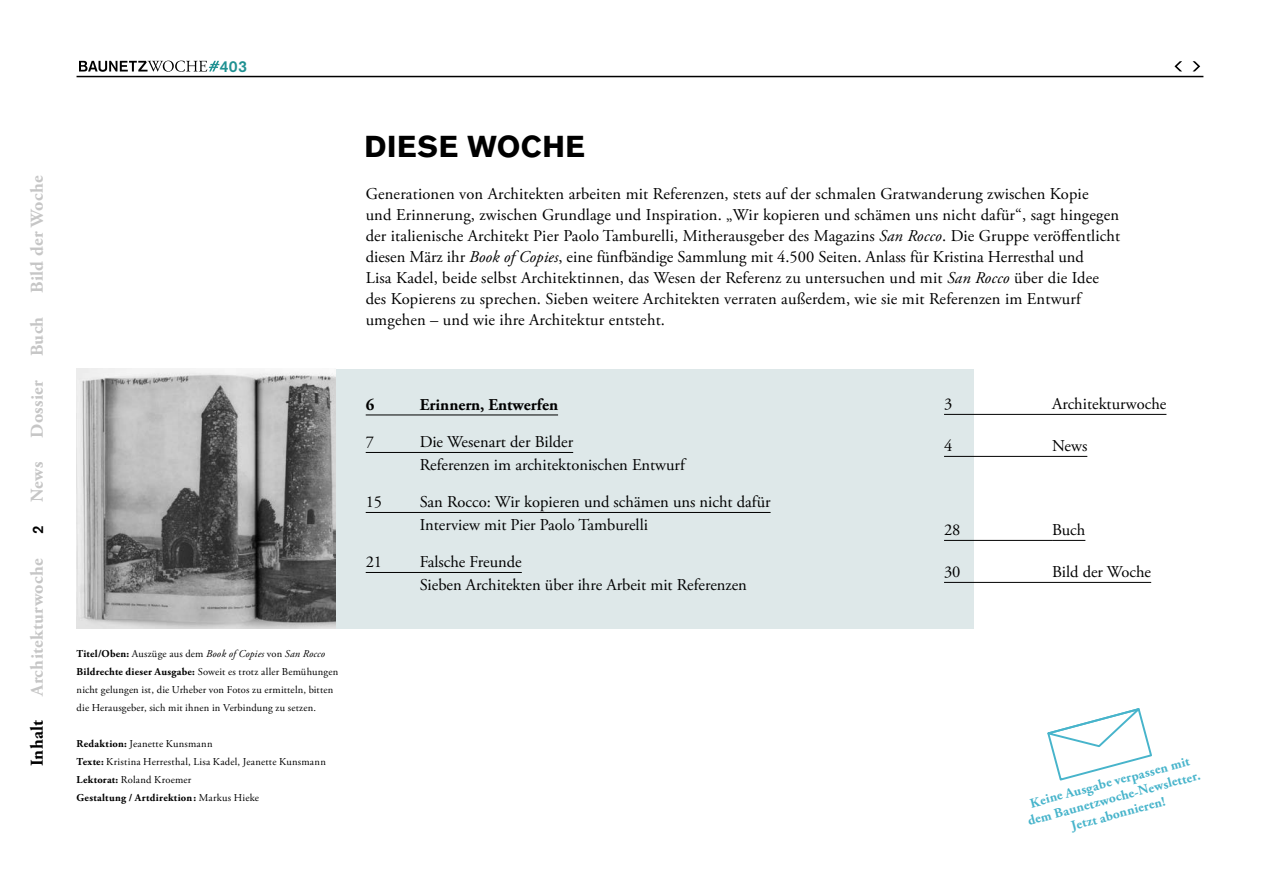
<style>
.page{position:relative;width:1263px;height:893px;background:#fff}
.page>*{position:absolute;margin:0;border:0;box-sizing:border-box;transform-origin:0 0}
.t1{font:700 30px "Akzidenz Grotesk BQ";letter-spacing:.02em;color:#000}
.t2{font:700 18px "Adobe Garamond Pro";letter-spacing:.02em;color:#c6c6c6}
.t3{font:700 18px "Adobe Garamond Pro";letter-spacing:.02em;color:#000}
.t4{font:16.5px/21px "Adobe Garamond Pro";letter-spacing:.01em;color:#000}
.t5{font:700 16.5px "Adobe Garamond Pro";color:#000}
.t6{font:500 15.75px "Akzidenz Grotesk BQ";color:#1f9192}
.t7{font:500 15px "Akzidenz Grotesk BQ";color:#000}
.t8{font:700 13.5px/16.2px "Adobe Garamond Pro";color:#47b4cb;text-align:center}
.t9{font:10.5px/18px "Adobe Garamond Pro";letter-spacing:.02em;color:#000}
.s1{font-style:italic}
.s2{font-weight:700}
</style>
<div class="page">
<hr style="left:77px;top:76px;width:1126px;height:1px;background:#000">
<svg style="left:1192px;top:61px;width:8px;height:10px"></svg>
<svg style="left:1174px;top:61px;width:8px;height:10px"></svg>
<div style="left:332px;top:369px;width:642px;height:259px;background:#dee8e9"></div>
<hr style="left:366px;top:415px;width:192px;height:1px;background:#000">
<hr style="left:366px;top:452px;width:207px;height:1px;background:#000">
<hr style="left:366px;top:512px;width:405px;height:1px;background:#000">
<hr style="left:366px;top:572px;width:156px;height:1px;background:#000">
<svg style="left:1047px;top:708px;width:105px;height:73px"></svg>
<hr style="left:944px;top:414px;width:222px;height:1px;background:#000">
<hr style="left:944px;top:456px;width:143px;height:1px;background:#000">
<hr style="left:944px;top:540px;width:108px;height:1px;background:#000">
<hr style="left:1052px;top:540px;width:33px;height:1px;background:#000">
<hr style="left:944px;top:582px;width:207px;height:1px;background:#000">
<img style="left:77px;top:369px;width:259px;height:259px">
<svg style="left:79px;top:61px;width:140px;height:11px"></svg>
<p class="t6" style="left:220px;top:56px;width:28px">403</p>
<h1 class="t1" style="left:365px;top:129px;width:222px">DIESE WOCHE</h1>
<p class="t2" style="left:27px;top:293px;width:119px;rotate:-90deg">Bild der Woche</p>
<p class="t4" style="left:366px;top:184px;width:756px">Generationen von Architekten arbeiten mit Referenzen, stets auf der schmalen Gratwanderung zwischen Kopie<br>und Erinnerung, zwischen Grundlage und Inspiration. „Wir kopieren und schämen uns nicht dafür“, sagt hingegen der italienische Architekt Pier Paolo Tamburelli, Mitherausgeber des Magazins <span class="s1">San Rocco</span>. Die Gruppe veröffentlicht diesen März ihr <span class="s1">Book of Copies</span>, eine fünfbändige Sammlung mit 4.500 Seiten. Anlass für Kristina Herresthal und<br>Lisa Kadel, beide selbst Architektinnen, das Wesen der Referenz zu untersuchen und mit <span class="s1">San Rocco</span> über die Idee des Kopierens zu sprechen. Sieben weitere Architekten verraten außerdem, wie sie mit Referenzen im Entwurf umgehen – und wie ihre Architektur entsteht.</p>
<p class="t2" style="left:27px;top:356px;width:41px;rotate:-90deg">Buch</p>
<p class="t2" style="left:27px;top:438px;width:59px;rotate:-90deg">Dossier</p>
<p class="t2" style="left:27px;top:502px;width:42px;rotate:-90deg">News</p>
<p class="t7" style="left:29px;top:534px;width:10px;rotate:-90deg">2</p>
<p class="t2" style="left:27px;top:696px;width:139px;rotate:-90deg">Architekturwoche</p>
<p class="t3" style="left:27px;top:766px;width:49px;rotate:-90deg">Inhalt</p>
<p class="t9" style="left:77px;top:645px;width:263px"><span class="s2">Titel/Oben:</span> Auszüge aus dem <span class="s1">Book of Copies</span> von <span class="s1">San Rocco </span><span class="s2">Bildrechte dieser Ausgabe:</span> Soweit es trotz aller Bemühungen nicht gelungen ist, die Urheber von Fotos zu ermitteln, bitten die Herausgeber, sich mit ihnen in Verbindung zu setzen.</p>
<p class="t9" style="left:77px;top:735px;width:251px"><span class="s2">Redaktion:</span> Jeanette Kunsmann<br><span class="s2">Texte:</span> Kristina Herresthal, Lisa Kadel, Jeanette Kunsmann <span class="s2">Lektorat:</span> Roland Kroemer<br><span class="s2">Gestaltung / Artdirektion:</span> Markus Hieke</p>
<p class="t5" style="left:366px;top:395px;width:10px">6</p>
<p class="t5" style="left:420px;top:395px;width:140px">Erinnern, Entwerfen</p>
<p class="t4" style="left:366px;top:432px;width:10px">7</p>
<p class="t4" style="left:420px;top:431px;width:267px;line-height:22.5px">Die Wesenart der Bilder<br>Referenzen im architektonischen Entwurf</p>
<p class="t4" style="left:366px;top:492px;width:18px">15</p>
<p class="t4" style="left:420px;top:491px;width:352px;line-height:22.5px">San Rocco: Wir kopieren und schämen uns nicht dafür<br>Interview mit Pier Paolo Tamburelli</p>
<p class="t4" style="left:366px;top:552px;width:18px">21</p>
<p class="t4" style="left:420px;top:551px;width:329px;line-height:22.5px">Falsche Freunde<br>Sieben Architekten über ihre Arbeit mit Referenzen</p>
<p class="t4" style="left:944px;top:394px;width:10px">3</p>
<p class="t4" style="left:1052px;top:394px;width:116px">Architekturwoche</p>
<p class="t4" style="left:944px;top:436px;width:10px">4</p>
<p class="t4" style="left:1052px;top:436px;width:37px">News</p>
<p class="t4" style="left:944px;top:520px;width:18px">28</p>
<p class="t4" style="left:1052px;top:520px;width:35px">Buch</p>
<p class="t4" style="left:944px;top:562px;width:18px">30</p>
<p class="t4" style="left:1052px;top:562px;width:101px">Bild der Woche</p>
<p class="t8" style="left:1022px;top:798px;width:180px;rotate:-15deg">Keine Ausgabe verpassen mit dem Baunetzwoche-Newsletter.<br>Jetzt abonnieren!</p>
</div>
